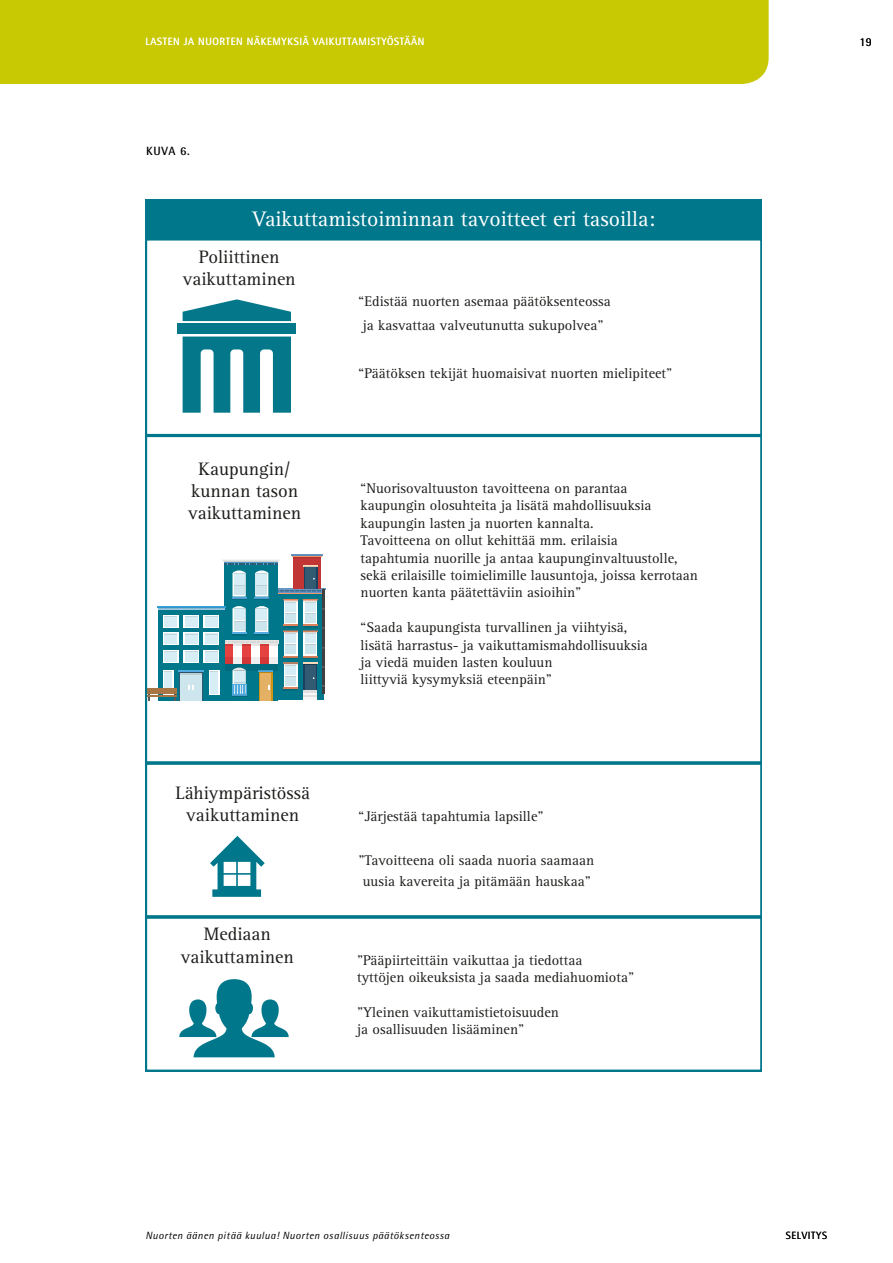
<style>
.page{position:relative;width:893px;height:1263px;background:#fff}
.page>*{position:absolute;margin:0;border:0;box-sizing:border-box;transform-origin:0 0}
.t1{font:21.75px "Rotis Serif Std";color:#fff}
.t2{font:18.6px/22.4px "Rotis Serif Std";color:#1d1d1b;text-align:center}
.t3{font:14.55px/17.4px "Rotis Serif Std";color:#1d1d1b}
.t4{font:700 12px "Rotis Semi Sans Std";color:#000}
.t5{font:12px "Rotis Semi Sans Std";color:#000}
.t6{font:italic 10.5px "Rotis Semi Sans Std";letter-spacing:.04em;color:#000}
.t7{font:10.5px "Rotis Semi Sans Std";letter-spacing:.06em;color:#fff}
.t8{font:10.5px "Rotis Semi Sans Std";letter-spacing:.06em;color:#000}
</style>
<div class="page">
<div style="left:0;top:0;width:769px;height:84px;background:#c8c803"></div>
<div style="left:146px;top:200px;width:616px;height:39px;background:#01778b"></div>
<svg style="left:146px;top:239px;width:616px;height:195px"></svg>
<svg style="left:146px;top:434px;width:616px;height:327px"></svg>
<svg style="left:146px;top:761px;width:616px;height:154px"></svg>
<svg style="left:146px;top:915px;width:616px;height:156px"></svg>
<p class="t7" style="left:146px;top:35px;width:228px">LASTEN JA NUORTEN NÄKEMYKSIÄ VAI KUTTAMISTY</p>
<p class="t7" style="left:387px;top:35px;width:39px">ÖSTÄÄN</p>
<p class="t5" style="left:859px;top:35px;width:14px">19</p>
<p class="t7" style="left:342px;top:35px;width:6px">T</p>
<p class="t4" style="left:146px;top:144px;width:45px">KUVA 6.</p>
<h1 class="t1" style="left:252px;top:207px;width:404px">Vaikuttamistoiminnan tavoitteet eri tasoilla:</h1>
<p class="t2" style="left:183px;top:246px;width:114px">Poliittinen vaikuttaminen</p>
<p class="t2" style="left:188px;top:458px;width:114px">Kaupungin/ kunnan tason vaikuttaminen</p>
<p class="t2" style="left:175px;top:782px;width:136px">Lähiympäristössä vaikuttaminen</p>
<p class="t2" style="left:181px;top:923px;width:114px">Mediaan vaikuttaminen</p>
<p class="t3" style="left:359px;top:290px;width:254px;line-height:23.9px">“Edistää nuorten asemaa päätöksenteossa ja kasvattaa valveutunutta sukupolvea”</p>
<p class="t3" style="left:359px;top:364px;width:315px">“Päätöksen tekijät huomaisivat nuorten mielipiteet”</p>
<p class="t3" style="left:361px;top:480px;width:339px">“Nuorisovaltuuston tavoitteena on parantaa<br>kaupungin olosuhteita ja lisätä mahdollisuuksia kaupungin lasten ja nuorten kannalta.<br>Tavoitteena on ollut kehittää mm. erilaisia<br>tapahtumia nuorille ja antaa kaupunginvaltuustolle, sekä erilaisille toimielimille lausuntoja, joissa kerrotaan nuorten kanta päätettäviin asioihin”</p>
<p class="t3" style="left:361px;top:619px;width:289px">“Saada kaupungista turvallinen ja viihtyisä, lisätä harrastus- ja vaikuttamismahdollisuuksia ja viedä muiden lasten kouluun<br>liittyviä kysymyksiä eteenpäin”</p>
<p class="t3" style="left:359px;top:808px;width:186px">“Järjestää tapahtumia lapsille”</p>
<p class="t3" style="left:359px;top:849px;width:237px;line-height:21.8px">”Tavoitteena oli saada nuoria saamaan uusia kavereita ja pitämään hauskaa”</p>
<p class="t3" style="left:357px;top:951px;width:278px">”Pääpiirteittäin vaikuttaa ja tiedottaa<br>tyttöjen oikeuksista ja saada mediahuomiota”</p>
<p class="t3" style="left:357px;top:1004px;width:203px">”Yleinen vaikuttamistietoisuuden ja osallisuuden lisääminen”</p>
<p class="t6" style="left:146px;top:1229px;width:305px">Nuorten äänen pitää kuulua! Nuorten osallisuus päätöksenteossa</p>
<p class="t8" style="left:786px;top:1229px;width:43px">SELVITYS</p>
</div>
